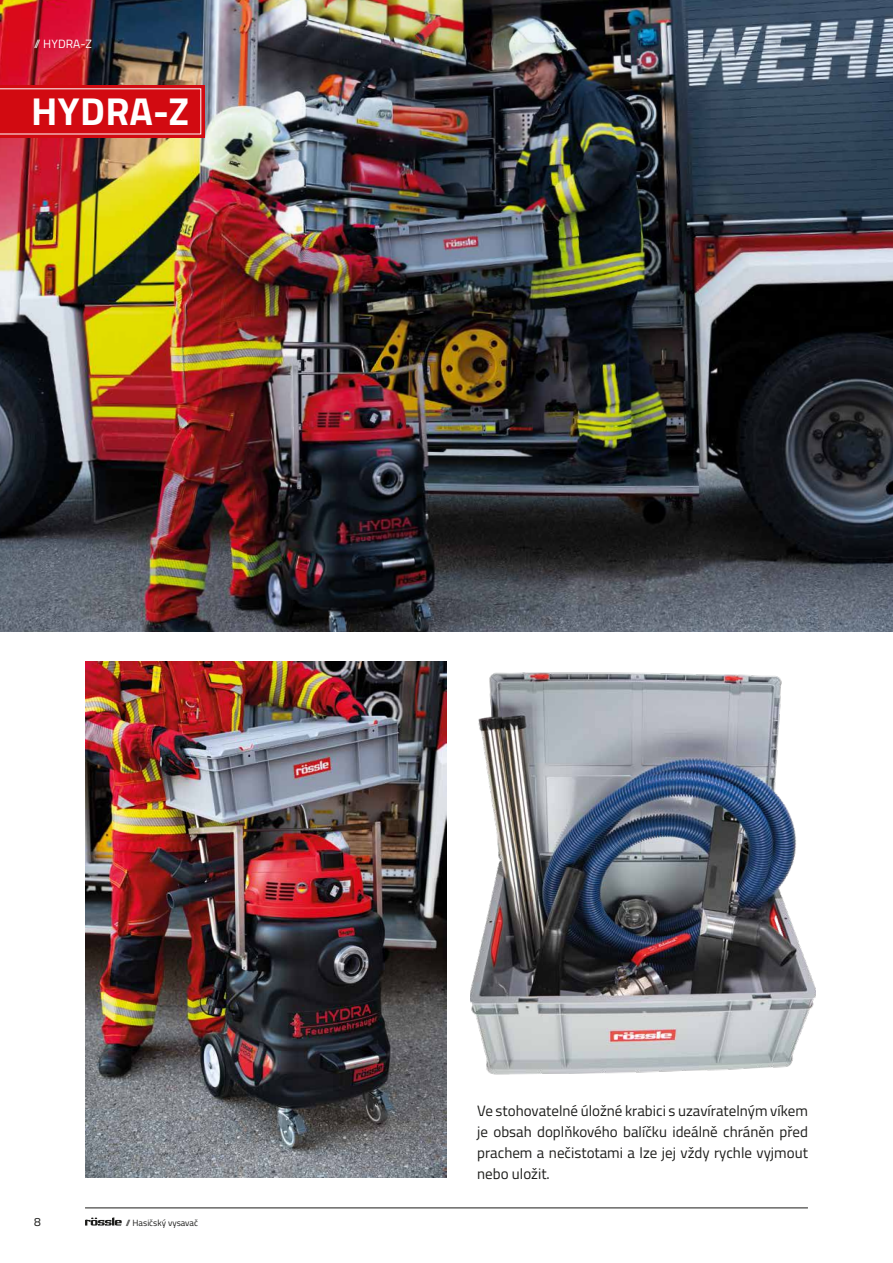
<style>
.page{position:relative;width:893px;height:1263px;background:#fff}
.page>*{position:absolute;margin:0;border:0;box-sizing:border-box;transform-origin:0 0}
.t1{font:700 39px "Titillium Web";letter-spacing:.01em;color:#fff}
.t2{font:15px/21px "Titillium Web";color:#1d1d1b;text-align:justify}
.t3{font:12px "Titillium Web";letter-spacing:.01em;color:#fff}
.t4{font:12px "Titillium Web";color:#1d1d1b}
.t5{font:9px "Titillium Web";color:#1d1d1b}
</style>
<div class="page">
<hr style="left:85px;top:1207px;width:723px;height:1px;background:#1d1d1b">
<svg style="left:85px;top:1217px;width:37px;height:8px"></svg>
<img style="left:85px;top:661px;width:361px;height:517px">
<img style="left:470px;top:672px;width:345px;height:403px">
<img style="left:0;top:0;width:893px;height:632px">
<div style="left:0;top:85px;width:205px;height:53px;background:linear-gradient(to right,#d20a11,#d20a11)"></div>
<div style="left:0;top:88px;width:201px;height:46px;background:#d20a11"></div>
<p class="t3" style="left:34px;top:35px;width:59px">// HYDRA-Z</p>
<h1 class="t1" style="left:31px;top:82px;width:160px">HYDRA-Z</h1>
<p class="t4" style="left:34px;top:1212px;width:8px">8</p>
<p class="t5" style="left:126px;top:1216px;width:74px">// Hasičský vysavač</p>
<p class="t2" style="left:477px;top:1099px;width:332px">Ve stohovatelné úložné krabici s uzavíratelným víkem je obsah doplňkového balíčku ideálně chráněn před prachem a nečistotami a lze jej vždy rychle vyjmout nebo uložit.</p>
</div>
